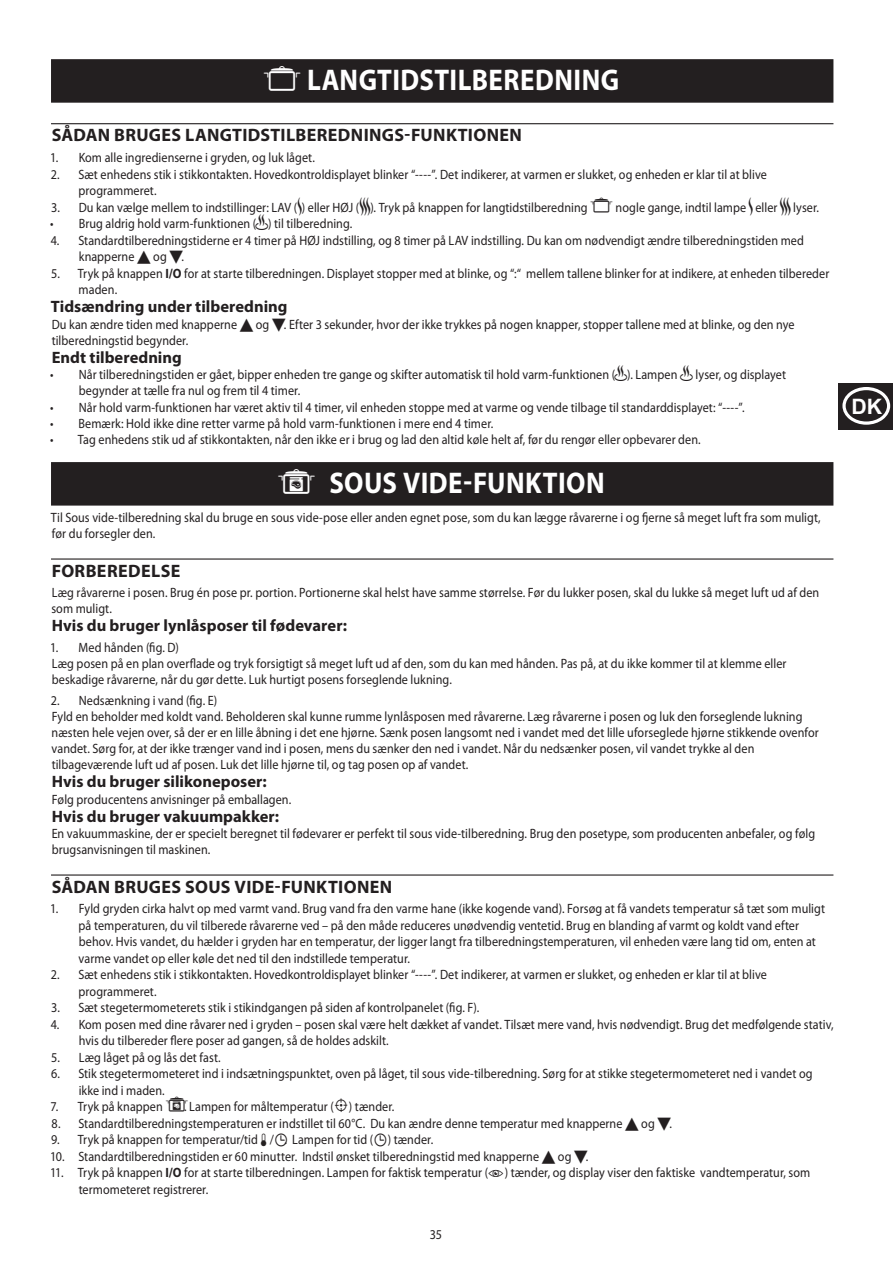
<style>
.page{position:relative;width:893px;height:1263px;background:#fff}
.page>*{position:absolute;margin:0;border:0;box-sizing:border-box;transform-origin:0 0}
.Section_Heading{font:700 30px "Myriad Pro";letter-spacing:.02em;color:#fff;scale:.9 1}
.t1{font:700 21.3px "Arial";color:#fff}
.heading{font:700 18px "Myriad Pro";letter-spacing:.02em;color:#231f20}
.sub_heading{font:700 16.5px "Myriad Pro";color:#231f20}
.default{font:13.5px/16.5px "Myriad Pro";letter-spacing:.005em;color:#231f20;scale:.9 1}
.s1{font-family:"Myriad Mine";font-weight:400}
.s2{font-family:"Myriad Bitsn Bobs";font-size:18px}
.s3{font-family:"Myriad Mine";font-size:18px}
.s4{font-family:"Myriad Graphics"}
.s5{font-weight:700}
.s6{font-family:"Myriad Mine"}
</style>
<div class="page">
<div style="left:51px;top:59px;width:782px;height:44px;background:#231f20"></div>
<hr style="left:51px;top:123px;width:782px;height:1px;background:#231f20">
<div style="left:51px;top:462px;width:782px;height:44px;background:#231f20"></div>
<hr style="left:51px;top:558px;width:782px;height:2px;background:#231f20">
<hr style="left:51px;top:874px;width:782px;height:1px;background:#231f20">
<div style="left:838px;top:383px;width:55px;height:46px;background:#231f20"></div>
<svg style="left:842px;top:387px;width:48px;height:38px"></svg>
<p class="Section_Heading" style="left:263px;top:60px;width:397px"><span class="s1">T</span> LANGTIDSTILBEREDNING</p>
<p class="heading" style="left:52px;top:123px;width:472px">SÅDAN BRUGES LANGTIDSTILBEREDNINGS-FUNKTIONEN</p>
<p class="default" style="left:50px;top:149px;width:296px">1. Kom alle ingredienserne i gryden, og luk låget.</p>
<p class="default" style="left:79px;top:166px;width:766px;text-indent:-28px">2. Sæt enhedens stik i stikkontakten. Hovedkontroldisplayet blinker “----”. Det indikerer, at varmen er slukket, og enheden er klar til at blive programmeret.</p>
<p class="default" style="left:51px;top:199px;width:855px">3. Du kan vælge mellem to indstillinger: LAV (<span class="s2">N</span>) eller HØJ (<span class="s2">P</span>). Tryk på knappen for langtidstilberedning <sup>T</sup> nogle gange, indtil lampe <span class="s2">N</span> eller <span class="s2">P</span> lyser.</p>
<p class="default" style="left:50px;top:215px;width:337px">• Brug aldrig hold varm-funktionen (<span class="s3">O</span>) til tilberedning.</p>
<p class="default" style="left:79px;top:232px;width:807px;text-indent:-28px">4. Standardtilberedningstiderne er 4 timer på HØJ indstilling, og 8 timer på LAV indstilling. Du kan om nødvendigt ændre tilberedningstiden med knapperne <span class="s4">U</span> og <span class="s4">D</span>.</p>
<p class="default" style="left:79px;top:265px;width:836px;text-indent:-27px">5. Tryk på knappen <span class="s5">I/O</span> for at starte tilberedningen. Displayet stopper med at blinke, og “:“ mellem tallene blinker for at indikere, at enheden tilbereder maden.</p>
<p class="sub_heading" style="left:51px;top:296px;width:238px">Tidsændring under tilberedning</p>
<p class="default" style="left:52px;top:316px;width:827px">Du kan ændre tiden med knapperne <span class="s4">U</span> og <span class="s4">D</span>. Efter 3 sekunder, hvor der ikke trykkes på nogen knapper, stopper tallene med at blinke, og den nye tilberedningstid begynder.</p>
<p class="sub_heading" style="left:52px;top:346px;width:132px">Endt tilberedning</p>
<p class="default" style="left:79px;top:366px;width:787px;text-indent:-29px">• Når tilberedningstiden er gået, bipper enheden tre gange og skifter automatisk til hold varm-funktionen (<span class="s3">O</span>). Lampen <span class="s3">O</span> lyser, og displayet begynder at tælle fra nul og frem til 4 timer.</p>
<p class="default" style="left:50px;top:399px;width:773px">• Når hold varm-funktionen har været aktiv til 4 timer, vil enheden stoppe med at varme og vende tilbage til standarddisplayet: “----”.</p>
<p class="default" style="left:50px;top:415px;width:494px">• Bemærk: Hold ikke dine retter varme på hold varm-funktionen i mere end 4 timer.</p>
<p class="default" style="left:50px;top:431px;width:724px">• Tag enhedens stik ud af stikkontakten, når den ikke er i brug og lad den altid køle helt af, før du rengør eller opbevarer den.</p>
<p class="Section_Heading" style="left:277px;top:463px;width:365px"><span class="s1">V</span> SOUS VIDE-FUNKTION</p>
<p class="default" style="left:51px;top:509px;width:857px">Til Sous vide-tilberedning skal du bruge en sous vide-pose eller anden egnet pose, som du kan lægge råvarerne i og fjerne så meget luft fra som muligt, før du forsegler den.</p>
<p class="heading" style="left:52px;top:559px;width:130px">FORBEREDELSE</p>
<p class="default" style="left:51px;top:584px;width:855px">Læg råvarerne i posen. Brug én pose pr. portion. Portionerne skal helst have samme størrelse. Før du lukker posen, skal du lukke så meget luft ud af den som muligt.</p>
<p class="sub_heading" style="left:52px;top:615px;width:297px">Hvis du bruger lynlåsposer til fødevarer:</p>
<p class="default" style="left:50px;top:639px;width:145px">1. Med hånden (fig. D)</p>
<p class="default" style="left:52px;top:655px;width:818px">Læg posen på en plan overflade og tryk forsigtigt så meget luft ud af den, som du kan med hånden. Pas på, at du ikke kommer til at klemme eller beskadige råvarerne, når du gør dette. Luk hurtigt posens forseglende lukning.</p>
<p class="default" style="left:51px;top:692px;width:186px">2. Nedsænkning i vand (fig. E)</p>
<p class="default" style="left:52px;top:708px;width:854px">Fyld en beholder med koldt vand. Beholderen skal kunne rumme lynlåsposen med råvarerne. Læg råvarerne i posen og luk den forseglende lukning næsten hele vejen over, så der er en lille åbning i det ene hjørne. Sænk posen langsomt ned i vandet med det lille uforseglede hjørne stikkende ovenfor vandet. Sørg for, at der ikke trænger vand ind i posen, mens du sænker den ned i vandet. Når du nedsænker posen, vil vandet trykke al den tilbageværende luft ud af posen. Luk det lille hjørne til, og tag posen op af vandet.</p>
<p class="sub_heading" style="left:52px;top:771px;width:217px">Hvis du bruger silikoneposer:</p>
<p class="default" style="left:52px;top:791px;width:268px">Følg producentens anvisninger på emballagen.</p>
<p class="sub_heading" style="left:52px;top:805px;width:229px">Hvis du bruger vakuumpakker:</p>
<p class="default" style="left:52px;top:825px;width:850px">En vakuummaskine, der er specielt beregnet til fødevarer er perfekt til sous vide-tilberedning. Brug den posetype, som producenten anbefaler, og følg brugsanvisningen til maskinen.</p>
<p class="heading" style="left:52px;top:875px;width:342px">SÅDAN BRUGES SOUS VIDE-FUNKTIONEN</p>
<p class="default" style="left:79px;top:900px;width:831px;text-indent:-28px">1. Fyld gryden cirka halvt op med varmt vand. Brug vand fra den varme hane (ikke kogende vand). Forsøg at få vandets temperatur så tæt som muligt på temperaturen, du vil tilberede råvarerne ved – på den måde reduceres unødvendig ventetid. Brug en blanding af varmt og koldt vand efter behov. Hvis vandet, du hælder i gryden har en temperatur, der ligger langt fra tilberedningstemperaturen, vil enheden være lang tid om, enten at varme vandet op eller køle det ned til den indstillede temperatur.</p>
<p class="default" style="left:79px;top:966px;width:766px;text-indent:-28px">2. Sæt enhedens stik i stikkontakten. Hovedkontroldisplayet blinker “----”. Det indikerer, at varmen er slukket, og enheden er klar til at blive programmeret.</p>
<p class="default" style="left:51px;top:999px;width:477px">3. Sæt stegetermometerets stik i stikindgangen på siden af kontrolpanelet (fig. F).</p>
<p class="default" style="left:79px;top:1016px;width:840px;text-indent:-28px">4. Kom posen med dine råvarer ned i gryden – posen skal være helt dækket af vandet. Tilsæt mere vand, hvis nødvendigt. Brug det medfølgende stativ, hvis du tilbereder flere poser ad gangen, så de holdes adskilt.</p>
<p class="default" style="left:51px;top:1049px;width:190px">5. Læg låget på og lås det fast.</p>
<p class="default" style="left:79px;top:1065px;width:817px;text-indent:-27px">6. Stik stegetermometeret ind i indsætningspunktet, oven på låget, til sous vide-tilberedning. Sørg for at stikke stegetermometeret ned i vandet og ikke ind i maden.</p>
<p class="default" style="left:51px;top:1098px;width:384px">7. Tryk på knappen <sup>V</sup>. Lampen for måltemperatur (<span class="s3">G</span>) tænder.</p>
<p class="default" style="left:52px;top:1115px;width:691px">8. Standardtilberedningstemperaturen er indstillet til 60°C. Du kan ændre denne temperatur med knapperne <span class="s4">U</span> og <span class="s4">D</span>.</p>
<p class="default" style="left:51px;top:1131px;width:426px">9. Tryk på knappen for temperatur/tid <span class="s6">T</span> /<span class="s6">I</span>. Lampen for tid (<span class="s6">I</span>) tænder.</p>
<p class="default" style="left:50px;top:1148px;width:599px">10. Standardtilberedningstiden er 60 minutter. Indstil ønsket tilberedningstid med knapperne <span class="s4">U</span> og <span class="s4">D</span>.</p>
<p class="default" style="left:79px;top:1164px;width:814px;text-indent:-28px">11. Tryk på knappen <span class="s5">I/O</span> for at starte tilberedningen. Lampen for faktisk temperatur (<span class="s6">K</span>) tænder, og display viser den faktiske vandtemperatur, som termometeret registrerer.</p>
<p class="default" style="left:430px;top:1226px;width:15px">35</p>
<p class="t1" style="left:851px;top:394px;width:32px">DK</p>
</div>
